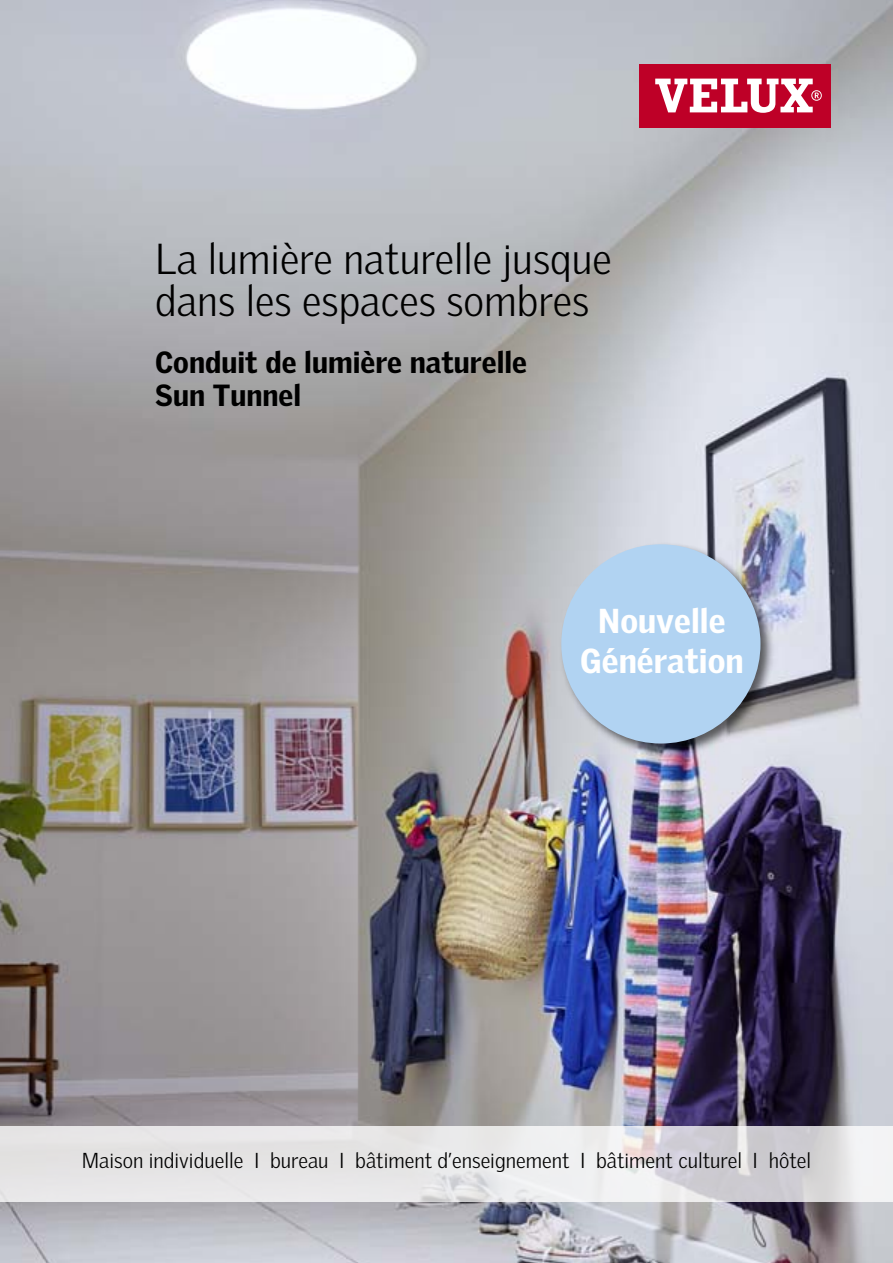
<style>
.page{position:relative;width:893px;height:1263px;background:#fff}
.page>*{position:absolute;margin:0;border:0;box-sizing:border-box;transform-origin:0 0}
.t1{font:300 42px/42px "Velux Gothic";color:#000}
.t2{font:900 33.6px/40.3px "Velux Gothic";color:#fff;text-align:center}
.t3{font:900 29.7px/33px "Velux Gothic";color:#000}
.t4{font:300 21px "Velux Gothic";color:#000}
</style>
<div class="page">
<img style="left:0;top:0;width:893px;height:1263px">
<div style="left:559px;top:542px;width:216px;height:216px;background:#000;opacity:.6"></div>
<div style="left:561px;top:544px;width:199px;height:199px;background:#b1d3f2;border-radius:50%"></div>
<svg style="left:0;top:1126px;width:893px;height:75px;fill:#e7e6e7"></svg>
<div style="left:639px;top:64px;width:191px;height:64px;background:#be0027"></div>
<svg style="left:655px;top:79px;width:167px;height:34px"></svg>
<h1 class="t1" style="left:155px;top:238px;width:458px">La lumière naturelle jusque dans les espaces sombres</h1>
<h3 class="t3" style="left:155px;top:346px;width:373px">Conduit de lumière naturelle<br>Sun Tunnel</h3>
<h2 class="t2" style="left:580px;top:600px;width:165px">Nouvelle<br>Génération</h2>
<p class="t4" style="left:82px;top:1148px;width:731px">Maison individuelle I bureau I bâtiment d’enseignement I bâtiment culturel I hôtel</p>
</div>
